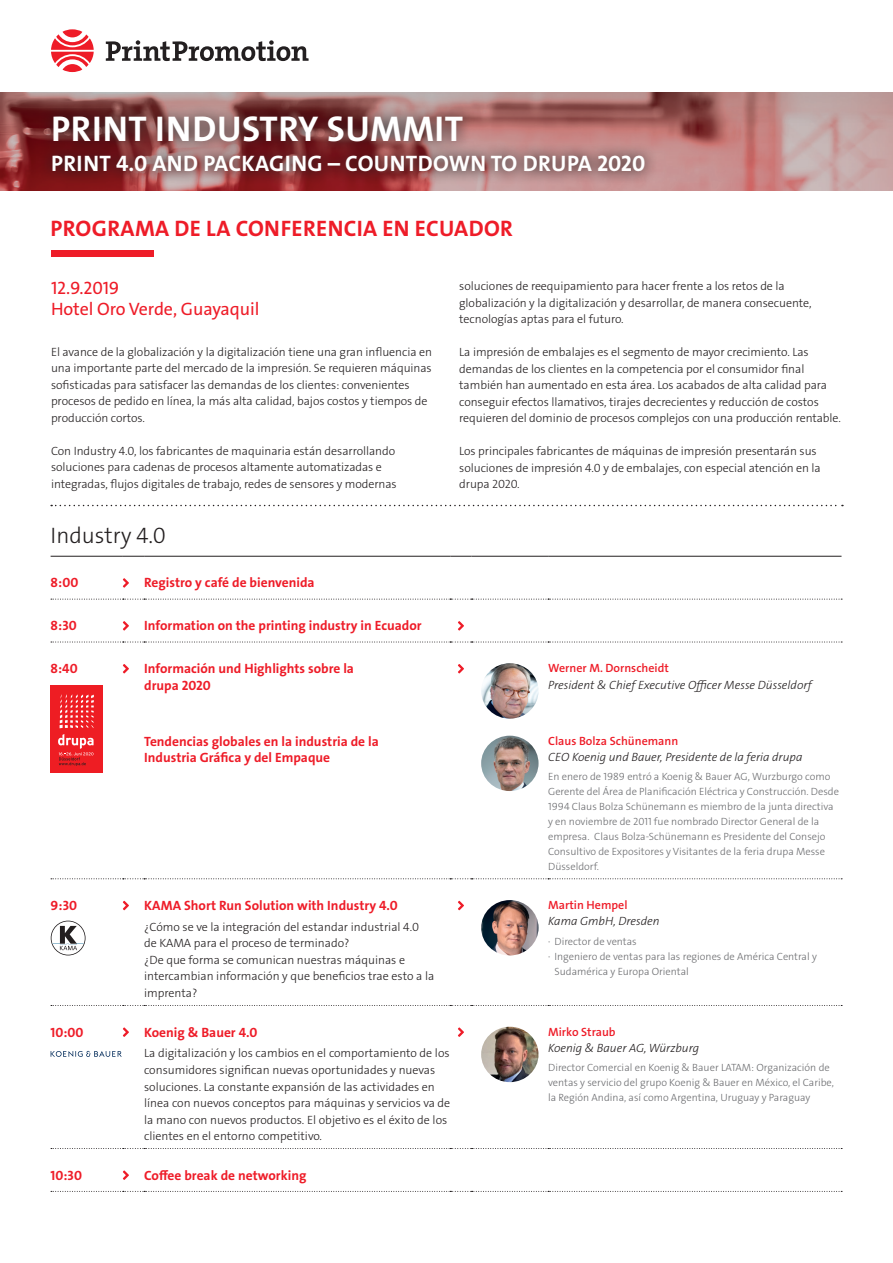
<style>
.page{position:relative;width:893px;height:1263px;background:#fff}
.page>*{position:absolute;margin:0;border:0;box-sizing:border-box;transform-origin:0 0}
.t1{font:36px "The Sans LP7 Bld";letter-spacing:.015em;color:#fff}
.t2{font:22.5px "The Sans LP7 Bld";letter-spacing:.015em;color:#fff}
.t3{font:22.5px "The Sans LP7 Bld";letter-spacing:.015em;color:#ee1c28}
.t4{font:22.5px "The Sans LP3 Lig";color:#231f20}
.t5{font:18px/21px "The Sans LP5 Plain";letter-spacing:-.005em;color:#ee1c28}
.t6{font:13.5px/16.5px "The Sans LP7 Bld";color:#ee1c28}
.t7{font:12px/16.5px "The Sans LP3 Lig";letter-spacing:-.005em;color:#231f20}
.t8{font:12px "The Sans LP3 Lig IT";color:#231f20}
.t9{font:12px "The Sans LP6 Se Bld";color:#ee1c28}
.t10{font:10.5px/15px "The Sans LP3 Lig";color:#6c6d70}
</style>
<div class="page">
<svg style="left:51px;top:29px;width:43px;height:43px"></svg>
<svg style="left:106px;top:40px;width:203px;height:21px"></svg>
<img style="left:0;top:93px;width:893px;height:97px">
<div style="left:39px;top:103px;width:619px;height:82px;background:#231f20;opacity:.75"></div>
<svg style="left:51px;top:599px;width:791px;height:1px"></svg>
<svg style="left:51px;top:642px;width:791px;height:1px"></svg>
<svg style="left:51px;top:878px;width:791px;height:1px"></svg>
<svg style="left:51px;top:1005px;width:791px;height:1px"></svg>
<svg style="left:51px;top:1191px;width:791px;height:1px"></svg>
<hr style="left:51px;top:556px;width:72px;height:1px;background:#231f20">
<svg style="left:123px;top:556px;width:21px;height:1px"></svg>
<hr style="left:144px;top:556px;width:306px;height:1px;background:#231f20">
<svg style="left:450px;top:556px;width:22px;height:1px"></svg>
<hr style="left:472px;top:556px;width:76px;height:1px;background:#231f20">
<hr style="left:548px;top:556px;width:293px;height:1px;background:#231f20">
<svg style="left:51px;top:1148px;width:791px;height:1px"></svg>
<svg style="left:123px;top:578px;width:6px;height:10px"></svg>
<svg style="left:123px;top:621px;width:6px;height:9px"></svg>
<svg style="left:458px;top:621px;width:6px;height:9px"></svg>
<div style="left:51px;top:685px;width:52px;height:88px;background:#ee1d23"></div>
<svg style="left:60px;top:694px;width:34px;height:34px"></svg>
<svg style="left:58px;top:734px;width:36px;height:32px"></svg>
<svg style="left:123px;top:664px;width:6px;height:9px"></svg>
<svg style="left:458px;top:664px;width:6px;height:9px"></svg>
<img style="left:481px;top:663px;width:58px;height:56px">
<img style="left:481px;top:736px;width:58px;height:55px">
<svg style="left:51px;top:921px;width:35px;height:34px"></svg>
<svg style="left:51px;top:921px;width:34px;height:34px"></svg>
<svg style="left:52px;top:926px;width:32px;height:24px"></svg>
<svg style="left:123px;top:901px;width:6px;height:9px"></svg>
<svg style="left:458px;top:901px;width:6px;height:9px"></svg>
<img style="left:481px;top:900px;width:58px;height:55px">
<svg style="left:51px;top:1051px;width:71px;height:6px"></svg>
<svg style="left:123px;top:1027px;width:6px;height:10px"></svg>
<svg style="left:458px;top:1027px;width:6px;height:10px"></svg>
<img style="left:481px;top:1027px;width:58px;height:55px">
<svg style="left:123px;top:1170px;width:6px;height:10px"></svg>
<svg style="left:51px;top:505px;width:792px;height:1px"></svg>
<div style="left:52px;top:250px;width:102px;height:6px;background:#ee1c28"></div>
<h1 class="t1" style="left:51px;top:106px;width:413px">PRINT INDUSTRY SUMMIT</h1>
<h2 class="t2" style="left:51px;top:149px;width:596px">PRINT 4.0 AND PACKAGING – COUNTDOWN TO DRUPA 2020</h2>
<h2 class="t3" style="left:51px;top:214px;width:464px">PROGRAMA DE LA CONFERENCIA EN ECUADOR</h2>
<h3 class="t5" style="left:51px;top:278px;width:210px">12.9.2019<br>Hotel Oro Verde, Guayaquil</h3>
<p class="t7" style="left:51px;top:343px;width:383px">El avance de la globalización y la digitalización tiene una gran influencia en una importante parte del mercado de la impresión. Se requieren máquinas sofisticadas para satisfacer las demandas de los clientes: convenientes procesos de pedido en línea, la más alta calidad, bajos costos y tiempos de producción cortos.</p>
<p class="t7" style="left:51px;top:442px;width:347px">Con Industry 4.0, los fabricantes de maquinaria están desarrollando soluciones para cadenas de procesos altamente automatizadas e integradas, flujos digitales de trabajo, redes de sensores y modernas</p>
<p class="t7" style="left:459px;top:278px;width:354px">soluciones de reequipamiento para hacer frente a los retos de la globalización y la digitalización y desarrollar, de manera consecuente, tecnologías aptas para el futuro.</p>
<p class="t7" style="left:459px;top:344px;width:383px">La impresión de embalajes es el segmento de mayor crecimiento. Las demandas de los clientes en la competencia por el consumidor final también han aumentado en esta área. Los acabados de alta calidad para conseguir efectos llamativos, tirajes decrecientes y reducción de costos requieren del dominio de procesos complejos con una producción rentable.</p>
<p class="t7" style="left:459px;top:443px;width:363px">Los principales fabricantes de máquinas de impresión presentarán sus soluciones de impresión 4.0 y de embalajes, con especial atención en la drupa 2020.</p>
<h2 class="t4" style="left:51px;top:521px;width:117px">Industry 4.0</h2>
<p class="t6" style="left:51px;top:575px;width:29px">8:00</p>
<p class="t6" style="left:144px;top:575px;width:172px">Registro y café de bienvenida</p>
<p class="t6" style="left:51px;top:618px;width:28px">8:30</p>
<p class="t6" style="left:144px;top:618px;width:279px">Information on the printing industry in Ecuador</p>
<p class="t6" style="left:51px;top:660px;width:29px">8:40</p>
<p class="t6" style="left:144px;top:660px;width:211px">Información und Highlights sobre la drupa 2020</p>
<p class="t9" style="left:548px;top:660px;width:122px">Werner M. Dornscheidt</p>
<p class="t8" style="left:548px;top:677px;width:265px">President &amp; Chief Executive Officer Messe Düsseldorf</p>
<p class="t6" style="left:144px;top:733px;width:236px">Tendencias globales en la industria de la<br>Industria Gráfica y del Empaque</p>
<p class="t9" style="left:548px;top:733px;width:132px">Claus Bolza Schünemann</p>
<p class="t8" style="left:548px;top:749px;width:256px">CEO Koenig und Bauer, Presidente de la feria drupa</p>
<p class="t10" style="left:548px;top:769px;width:292px">En enero de 1989 entró a Koenig &amp; Bauer AG, Wurzburgo como Gerente del Área de Planificación Eléctrica y Construcción. Desde 1994 Claus Bolza Schünemann es miembro de la junta directiva y en noviembre de 2011 fue nombrado Director General de la empresa. Claus Bolza-Schünemann es Presidente del Consejo Consultivo de Expositores y Visitantes de la feria drupa Messe Düsseldorf.</p>
<p class="t6" style="left:51px;top:897px;width:28px">9:30</p>
<p class="t6" style="left:144px;top:897px;width:255px">KAMA Short Run Solution with Industry 4.0</p>
<p class="t7" style="left:144px;top:919px;width:292px">¿Cómo se ve la integración del estandar industrial 4.0 de KAMA para el proceso de terminado?<br>¿De que forma se comunican nuestras máquinas e intercambian información y que beneficios trae esto a la imprenta?</p>
<p class="t6" style="left:51px;top:1024px;width:34px">10:00</p>
<p class="t6" style="left:144px;top:1024px;width:115px">Koenig &amp; Bauer 4.0</p>
<p class="t7" style="left:144px;top:1045px;width:308px">La digitalización y los cambios en el comportamiento de los consumidores significan nuevas oportunidades y nuevas soluciones. La constante expansión de las actividades en línea con nuevos conceptos para máquinas y servicios va de la mano con nuevos productos. El objetivo es el éxito de los clientes en el entorno competitivo.</p>
<p class="t6" style="left:51px;top:1167px;width:33px">10:30</p>
<p class="t6" style="left:144px;top:1167px;width:164px">Coffee break de networking</p>
<p class="t9" style="left:548px;top:897px;width:81px">Martin Hempel</p>
<p class="t8" style="left:548px;top:914px;width:113px">Kama GmbH, Dresden</p>
<p class="t10" style="left:548px;top:934px;width:90px">· Director de ventas</p>
<p class="t10" style="left:548px;top:949px;width:270px">· Ingeniero de ventas para las regiones de América Central y</p>
<p class="t10" style="left:554px;top:964px;width:136px">Sudamérica y Europa Oriental</p>
<p class="t9" style="left:548px;top:1024px;width:69px">Mirko Straub</p>
<p class="t8" style="left:548px;top:1040px;width:153px">Koenig &amp; Bauer AG, Würzburg</p>
<p class="t10" style="left:548px;top:1060px;width:287px">Director Comercial en Koenig &amp; Bauer LATAM: Organización de ventas y servicio del grupo Koenig &amp; Bauer en México, el Caribe, la Región Andina, así como Argentina, Uruguay y Paraguay</p>
</div>
